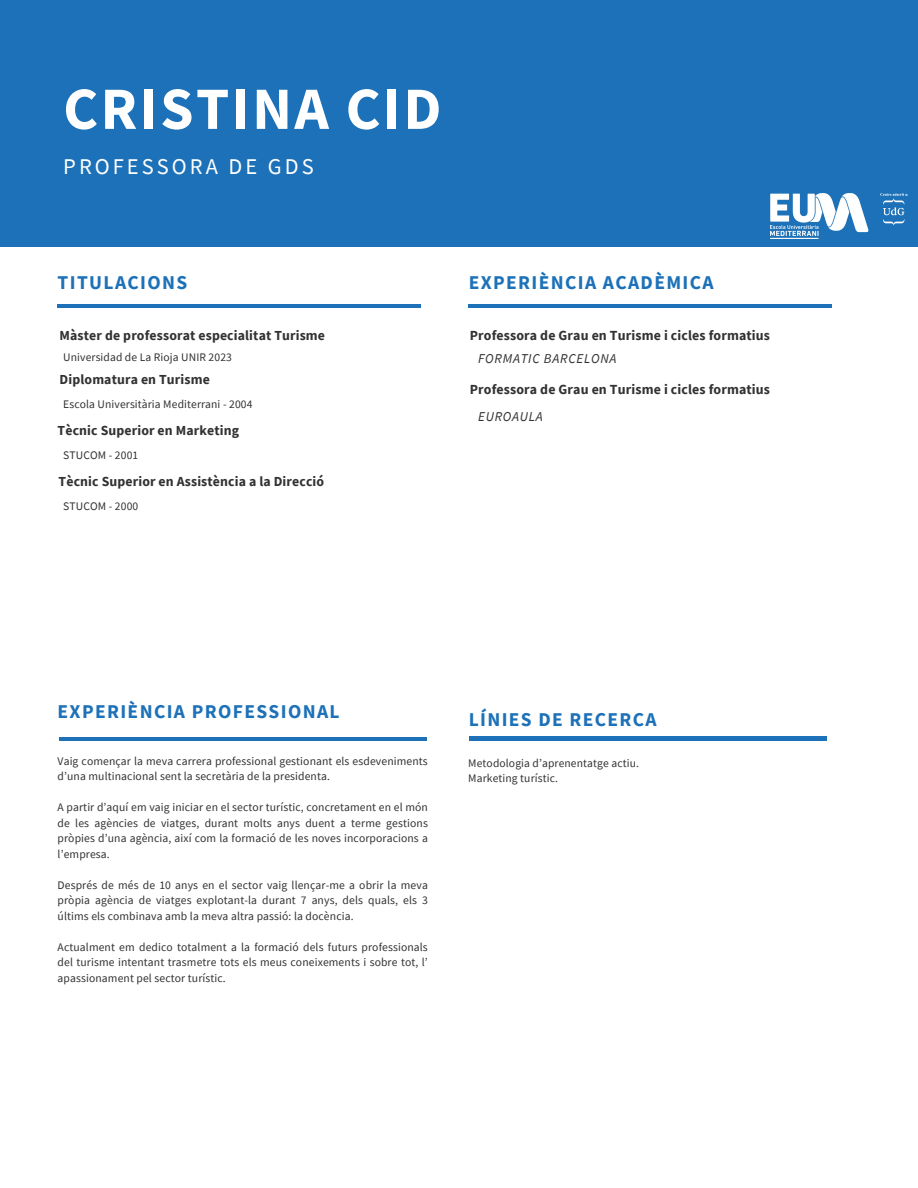
<style>
.page{position:relative;width:918px;height:1188px;background:#fff}
.page>*{position:absolute;margin:0;border:0;box-sizing:border-box;transform-origin:0 0}
.t1{font:700 60px "Source Sans Pro";letter-spacing:.04em;color:#fff}
.t2{font:22.5px "Source Sans Pro";letter-spacing:.135em;color:#fff}
.t3{font:700 19.5px "Source Sans Pro";letter-spacing:.07em;color:#1c71b8}
.t4{font:700 13.8px "Source Sans Pro";letter-spacing:.01em;color:#323232}
.t5{font:italic 13.5px "Source Sans Pro";letter-spacing:.055em;color:#323232}
.t6{font:11.55px/15.5px "Source Sans Pro";letter-spacing:.01em;color:#323232;text-align:justify}
</style>
<div class="page">
<div style="left:0;top:0;width:918px;height:246px;background:#1c71b8"></div>
<img style="left:770px;top:193px;width:137px;height:46px">
<div style="left:469px;top:736px;width:357px;height:5px;background:#1c71b8"></div>
<hr style="left:59px;top:737px;width:367px;height:4px;background:#1c71b8">
<hr style="left:469px;top:304px;width:363px;height:4px;background:#1c71b8">
<hr style="left:58px;top:304px;width:363px;height:4px;background:#1c71b8">
<h1 class="t1" style="left:63px;top:70px;width:380px">CRISTINA CID</h1>
<h2 class="t2" style="left:63px;top:152px;width:252px">PROFESSORA DE GDS</h2>
<p class="t3" style="left:58px;top:270px;width:131px">TITULACIONS</p>
<h5 class="t3" style="left:469px;top:270px;width:247px">EXPERIÈNCIA ACADÈMICA</h5>
<h3 class="t4" style="left:60px;top:326px;width:267px">Màster de professorat especialitat Turisme</h3>
<p class="t6" style="left:63px;top:349px;width:170px">Universidad de La Rioja UNIR 2023</p>
<p class="t4" style="left:60px;top:371px;width:152px">Diplomatura en Turisme</p>
<h5 class="t6" style="left:63px;top:396px;width:191px">Escola Universitària Mediterrani - 2004</h5>
<p class="t4" style="left:58px;top:421px;width:183px">Tècnic Superior en Marketing</p>
<h3 class="t6" style="left:63px;top:447px;width:77px">STUCOM - 2001</h3>
<p class="t4" style="left:59px;top:472px;width:267px">Tècnic Superior en Assistència a la Direcció</p>
<p class="t6" style="left:63px;top:498px;width:77px">STUCOM - 2000</p>
<h5 class="t4" style="left:470px;top:326px;width:302px">Professora de Grau en Turisme i cicles formatius</h5>
<h5 class="t5" style="left:478px;top:350px;width:140px">FORMATIC BARCELONA</h5>
<p class="t4" style="left:470px;top:381px;width:302px">Professora de Grau en Turisme i cicles formatius</p>
<p class="t5" style="left:478px;top:408px;width:66px">EUROAULA</p>
<h3 class="t3" style="left:58px;top:699px;width:284px">EXPERIÈNCIA PROFESSIONAL</h3>
<h4 class="t6" style="left:58px;top:753px;width:372px">Vaig començar la meva carrera professional gestionant els esdeveniments d’una multinacional sent la secretària de la presidenta.</h4>
<p class="t6" style="left:58px;top:799px;width:372px">A partir d’aquí em vaig iniciar en el sector turístic, concretament en el món de les agències de viatges, durant molts anys duent a terme gestions pròpies d’una agència, així com la formació de les noves incorporacions a l’empresa.</p>
<h5 class="t6" style="left:58px;top:877px;width:372px">Després de més de 10 anys en el sector vaig llençar-me a obrir la meva pròpia agència de viatges explotant-la durant 7 anys, dels quals, els 3 últims els combinava amb la meva altra passió: la docència.</h5>
<p class="t6" style="left:58px;top:939px;width:372px">Actualment em dedico totalment a la formació dels futurs professionals del turisme intentant trasmetre tots els meus coneixements i sobre tot, l’ apassionament pel sector turístic.</p>
<h3 class="t3" style="left:469px;top:707px;width:190px">LÍNIES DE RECERCA</h3>
<h4 class="t6" style="left:468px;top:755px;width:172px">Metodologia d’aprenentatge actiu.</h4>
<h5 class="t6" style="left:468px;top:771px;width:91px">Marketing turístic.</h5>
</div>
